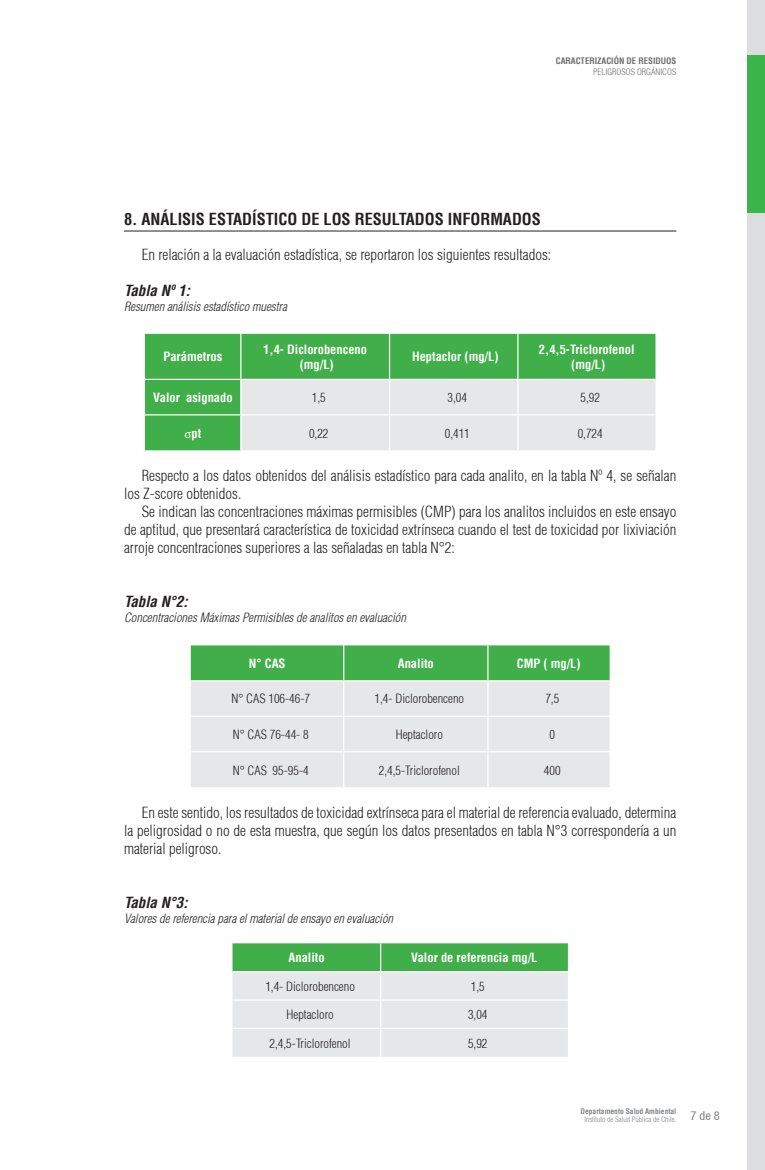
<style>
.page{position:relative;width:765px;height:1170px;background:#fff}
.page>*{position:absolute;margin:0;border:0;box-sizing:border-box;transform-origin:0 0}
.titulo_01__subrayado{font:700 condensed 16.25px "Helvetica";color:#231f20}
.texto_normal{font:300 condensed 15px/18px "Helvetica";color:#231f20;text-align:justify}
.graficos_A{font:italic 700 condensed 15px "Helvetica";color:#231f20}
.Texto_normal_tablas{font:300 condensed 12.5px "Helvetica";color:#231f20}
.graficos_B{font:italic 300 condensed 12.5px "Helvetica";color:#231f20}
.titulotabla{font:700 condensed 12.5px "Helvetica";color:#fff}
.t1{font:condensed 12.5px "Helvetica 57";color:#808285}
.t2{font:700 condensed 8.75px "Helvetica";color:#6c6d70}
.t3{font:300 condensed 8.75px "Helvetica";color:#6c6d70}
.t4{font:300 condensed 7.5px "Helvetica";color:#808285}
.t5{font:700 condensed 7.5px "Helvetica";color:#808285}
.s1{font-family:"Cambria Math";font-weight:400;font-stretch:normal}
</style>
<div class="page">
<div style="left:747px;top:0;width:18px;height:1169px;background:#dcdddf"></div>
<div style="left:747px;top:55px;width:18px;height:158px;background:#39b54a"></div>
<hr style="left:124px;top:231px;width:552px;height:1px;background:#231f20">
<div style="left:145px;top:334px;width:510px;height:116px;background:#40ae49"></div>
<div style="left:241px;top:380px;width:414px;height:70px;background:#e6e7e9"></div>
<hr style="left:240px;top:334px;width:1px;height:45px;background:#fff">
<hr style="left:389px;top:334px;width:1px;height:45px;background:#fff">
<hr style="left:517px;top:334px;width:2px;height:45px;background:#fff">
<hr style="left:145px;top:379px;width:96px;height:1px;background:#fff">
<hr style="left:241px;top:379px;width:149px;height:1px;background:#fff">
<hr style="left:240px;top:380px;width:1px;height:34px;background:#fff">
<hr style="left:390px;top:379px;width:128px;height:1px;background:#fff">
<hr style="left:389px;top:380px;width:1px;height:34px;background:#fff">
<hr style="left:518px;top:379px;width:137px;height:1px;background:#fff">
<hr style="left:517px;top:380px;width:2px;height:34px;background:#fff">
<hr style="left:145px;top:414px;width:96px;height:1px;background:#fff">
<hr style="left:241px;top:414px;width:149px;height:1px;background:#fff">
<hr style="left:240px;top:415px;width:1px;height:35px;background:#fff">
<hr style="left:390px;top:414px;width:128px;height:1px;background:#fff">
<hr style="left:389px;top:415px;width:1px;height:35px;background:#fff">
<hr style="left:518px;top:414px;width:137px;height:1px;background:#fff">
<hr style="left:517px;top:415px;width:2px;height:35px;background:#fff">
<div style="left:191px;top:645px;width:419px;height:35px;background:#40ae49"></div>
<div style="left:191px;top:681px;width:419px;height:106px;background:#e6e7e9"></div>
<hr style="left:343px;top:645px;width:1px;height:35px;background:#fff">
<hr style="left:487px;top:645px;width:2px;height:35px;background:#fff">
<hr style="left:343px;top:681px;width:1px;height:34px;background:#fff">
<hr style="left:487px;top:681px;width:2px;height:34px;background:#fff">
<hr style="left:191px;top:715px;width:153px;height:2px;background:#fff">
<hr style="left:344px;top:715px;width:144px;height:2px;background:#fff">
<hr style="left:343px;top:717px;width:1px;height:34px;background:#fff">
<hr style="left:488px;top:715px;width:122px;height:2px;background:#fff">
<hr style="left:487px;top:717px;width:2px;height:34px;background:#fff">
<hr style="left:191px;top:751px;width:153px;height:1px;background:#fff">
<hr style="left:344px;top:751px;width:144px;height:1px;background:#fff">
<hr style="left:343px;top:752px;width:1px;height:35px;background:#fff">
<hr style="left:488px;top:751px;width:122px;height:1px;background:#fff">
<hr style="left:487px;top:752px;width:2px;height:35px;background:#fff">
<svg style="left:233px;top:943px;width:335px;height:113px;background:#bedac2"></svg>
<p class="t2" style="left:556px;top:55px;width:122px">CARACTERIZACIÓN DE RESIDUOS</p>
<p class="t3" style="left:593px;top:66px;width:85px">PELIGROSOS ORGÁNICOS</p>
<p class="titulo_01__subrayado" style="left:124px;top:209px;width:418px">8. ANÁLISIS ESTADÍSTICO DE LOS RESULTADOS INFORMADOS</p>
<p class="texto_normal" style="left:142px;top:245px;width:411px">En relación a la evaluación estadística, se reportaron los siguientes resultados:</p>
<p class="graficos_A" style="left:124px;top:281px;width:67px">Tabla Nº 1:</p>
<p class="graficos_B" style="left:124px;top:298px;width:164px">Resumen análisis estadístico muestra</p>
<p class="titulotabla" style="left:163px;top:348px;width:61px">Parámetros</p>
<p class="titulotabla" style="left:263px;top:341px;width:105px">1,4- Diclorobenceno</p>
<p class="titulotabla" style="left:300px;top:356px;width:36px">(mg/L)</p>
<p class="titulotabla" style="left:412px;top:348px;width:88px">Heptaclor (mg/L)</p>
<p class="titulotabla" style="left:539px;top:341px;width:97px">2,4,5-Triclorofenol</p>
<p class="titulotabla" style="left:571px;top:356px;width:36px">(mg/L)</p>
<p class="titulotabla" style="left:153px;top:389px;width:81px">Valor asignado</p>
<p class="Texto_normal_tablas" style="left:312px;top:389px;width:15px">1,5</p>
<p class="Texto_normal_tablas" style="left:448px;top:389px;width:21px">3,04</p>
<p class="Texto_normal_tablas" style="left:581px;top:389px;width:21px">5,92</p>
<p class="titulotabla" style="left:184px;top:425px;width:18px"><span class="s1">σ</span>pt</p>
<p class="Texto_normal_tablas" style="left:309px;top:425px;width:21px">0,22</p>
<p class="Texto_normal_tablas" style="left:445px;top:425px;width:26px">0,411</p>
<p class="Texto_normal_tablas" style="left:578px;top:425px;width:26px">0,724</p>
<p class="texto_normal" style="left:124px;top:467px;width:554px;text-indent:18px">Respecto a los datos obtenidos del análisis estadístico para cada analito, en la tabla Nº 4, se señalan los Z-score obtenidos.</p>
<p class="texto_normal" style="left:124px;top:503px;width:554px;text-indent:18px">Se indican las concentraciones máximas permisibles (CMP) para los analitos incluidos en este ensayo de aptitud, que presentará característica de toxicidad extrínseca cuando el test de toxicidad por lixiviación arroje concentraciones superiores a las señaladas en tabla N°2:</p>
<p class="graficos_A" style="left:124px;top:592px;width:65px">Tabla N°2:</p>
<p class="graficos_B" style="left:124px;top:610px;width:283px">Concentraciones Máximas Permisibles de analitos en evaluación</p>
<p class="titulotabla" style="left:249px;top:655px;width:38px">N° CAS</p>
<p class="titulotabla" style="left:398px;top:655px;width:38px">Analito</p>
<p class="titulotabla" style="left:517px;top:655px;width:65px">CMP ( mg/L)</p>
<p class="Texto_normal_tablas" style="left:232px;top:691px;width:80px">N° CAS 106-46-7</p>
<p class="Texto_normal_tablas" style="left:375px;top:691px;width:91px">1,4- Diclorobenceno</p>
<p class="Texto_normal_tablas" style="left:545px;top:691px;width:15px">7,5</p>
<p class="Texto_normal_tablas" style="left:233px;top:726px;width:77px">N° CAS 76-44- 8</p>
<p class="Texto_normal_tablas" style="left:396px;top:726px;width:49px">Heptacloro</p>
<p class="Texto_normal_tablas" style="left:550px;top:726px;width:7px">0</p>
<p class="Texto_normal_tablas" style="left:233px;top:762px;width:77px">N° CAS 95-95-4</p>
<p class="Texto_normal_tablas" style="left:379px;top:762px;width:82px">2,4,5-Triclorofenol</p>
<p class="Texto_normal_tablas" style="left:544px;top:762px;width:18px">400</p>
<p class="texto_normal" style="left:124px;top:803px;width:554px;text-indent:18px">En este sentido, los resultados de toxicidad extrínseca para el material de referencia evaluado, determina la peligrosidad o no de esta muestra, que según los datos presentados en tabla N°3 correspondería a un material peligroso.</p>
<p class="graficos_A" style="left:124px;top:893px;width:65px">Tabla N°3:</p>
<p class="graficos_B" style="left:124px;top:910px;width:271px">Valores de referencia para el material de ensayo en evaluación</p>
<p class="titulotabla" style="left:289px;top:949px;width:38px">Analito</p>
<p class="titulotabla" style="left:411px;top:949px;width:128px">Valor de referencia mg/L</p>
<p class="Texto_normal_tablas" style="left:265px;top:978px;width:91px">1,4- Diclorobenceno</p>
<p class="Texto_normal_tablas" style="left:471px;top:978px;width:15px">1,5</p>
<p class="Texto_normal_tablas" style="left:287px;top:1006px;width:49px">Heptacloro</p>
<p class="Texto_normal_tablas" style="left:468px;top:1006px;width:21px">3,04</p>
<p class="Texto_normal_tablas" style="left:270px;top:1035px;width:82px">2,4,5-Triclorofenol</p>
<p class="Texto_normal_tablas" style="left:468px;top:1035px;width:21px">5,92</p>
<p class="t5" style="left:581px;top:1106px;width:97px">Departamento Salud Ambiental</p>
<p class="t4" style="left:584px;top:1114px;width:94px">Instituto de Salud Pública de Chile.</p>
<p class="t1" style="left:691px;top:1107px;width:31px">7 de 8</p>
</div>
